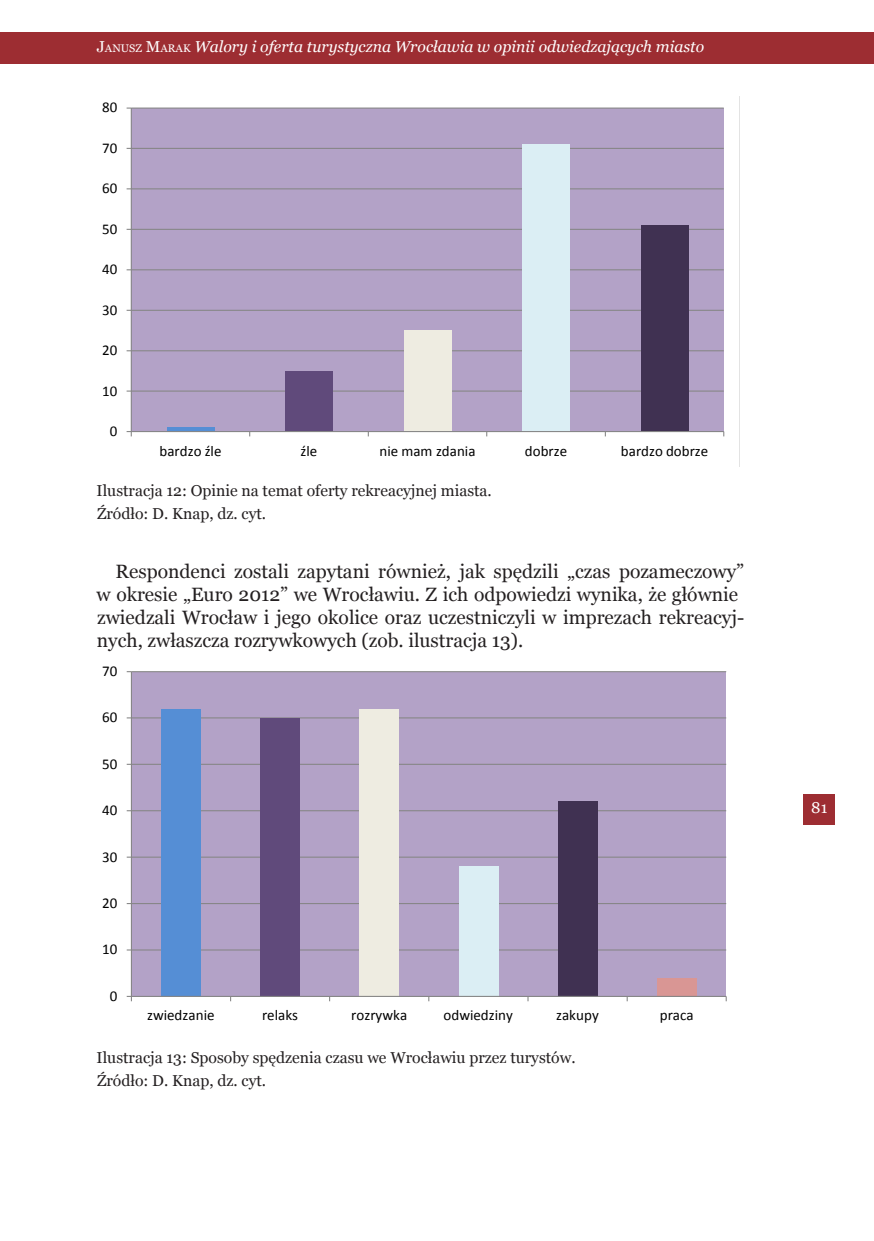
<style>
.page{position:relative;width:874px;height:1241px;background:#fff}
.page>*{position:absolute;margin:0;border:0;box-sizing:border-box;transform-origin:0 0}
.tekst_główny{font:19.25px/23.1px "Georgia";color:#231f20}
.tabela_podpis{font:15.75px "Georgia";color:#231f20}
.t1{font:italic 15.75px "Georgia";color:#fff}
.t2{font:15.75px "Georgia";color:#fff}
.t3{font:15.05px "Calibri";color:#000}
.t4{font:14.88px "Calibri";color:#000}
.s1{font-style:normal}
.s2{font-style:normal;font-size:11.03px}
</style>
<div class="page">
<div style="left:0;top:32px;width:873px;height:31px;background:#9d2d32"></div>
<div style="left:803px;top:793px;width:31px;height:31px;background:#9d2d32"></div>
<svg style="left:126px;top:107px;width:599px;height:330px;background:#b0a3c3"></svg>
<svg style="left:126px;top:671px;width:601px;height:331px;background:#a99fc1"></svg>
<p class="t1" style="left:97px;top:37px;width:608px"><span class="s1">J</span><span class="s2">ANUSZ</span> <span class="s1">M</span><span class="s2">ARAK</span> Walory i oferta turystyczna Wrocławia w opinii odwiedzających miasto</p>
<p class="t4" style="left:102px;top:98px;width:17px">80</p>
<p class="t4" style="left:102px;top:139px;width:17px">70</p>
<p class="t4" style="left:102px;top:179px;width:17px">60</p>
<p class="t4" style="left:102px;top:219px;width:17px">50</p>
<p class="t4" style="left:102px;top:260px;width:17px">40</p>
<p class="t4" style="left:102px;top:300px;width:17px">30</p>
<p class="t4" style="left:102px;top:341px;width:17px">20</p>
<p class="t4" style="left:102px;top:381px;width:17px">10</p>
<p class="t4" style="left:110px;top:422px;width:9px">0</p>
<p class="t4" style="left:159px;top:441px;width:63px">bardzo źle</p>
<p class="t4" style="left:300px;top:441px;width:18px">źle</p>
<p class="t4" style="left:379px;top:441px;width:97px">nie mam zdania</p>
<p class="t4" style="left:524px;top:441px;width:44px">dobrze</p>
<p class="t4" style="left:620px;top:441px;width:89px">bardzo dobrze</p>
<p class="tabela_podpis" style="left:97px;top:481px;width:396px">Ilustracja 12: Opinie na temat oferty rekreacyjnej miasta.</p>
<p class="tabela_podpis" style="left:97px;top:504px;width:170px">Źródło: D. Knap, dz. cyt.</p>
<p class="tekst_główny" style="left:96px;top:560px;width:649px;text-indent:19px">Respondenci zostali zapytani również, jak spędzili „czas pozameczowy” w okresie „Euro 2012” we Wrocławiu. Z ich odpowiedzi wynika, że głównie zwiedzali Wrocław i jego okolice oraz uczestniczyli w imprezach rekreacyj&shy;nych, zwłaszcza rozrywkowych (zob. ilustracja 13).</p>
<p class="t3" style="left:102px;top:661px;width:17px">70</p>
<p class="t3" style="left:102px;top:708px;width:17px">60</p>
<p class="t3" style="left:102px;top:754px;width:17px">50</p>
<p class="t3" style="left:102px;top:800px;width:17px">40</p>
<p class="t3" style="left:102px;top:847px;width:17px">30</p>
<p class="t3" style="left:102px;top:893px;width:17px">20</p>
<p class="t3" style="left:102px;top:939px;width:17px">10</p>
<p class="t3" style="left:110px;top:986px;width:9px">0</p>
<p class="t3" style="left:147px;top:1005px;width:69px">zwiedzanie</p>
<p class="t3" style="left:262px;top:1005px;width:37px">relaks</p>
<p class="t3" style="left:351px;top:1005px;width:57px">rozrywka</p>
<p class="t3" style="left:443px;top:1005px;width:71px">odwiedziny</p>
<p class="t3" style="left:556px;top:1005px;width:44px">zakupy</p>
<p class="t3" style="left:659px;top:1005px;width:35px">praca</p>
<p class="tabela_podpis" style="left:97px;top:1048px;width:480px">Ilustracja 13: Sposoby spędzenia czasu we Wrocławiu przez turystów.</p>
<p class="tabela_podpis" style="left:97px;top:1071px;width:170px">Źródło: D. Knap, dz. cyt.</p>
<p class="t2" style="left:810px;top:797px;width:18px">81</p>
</div>
